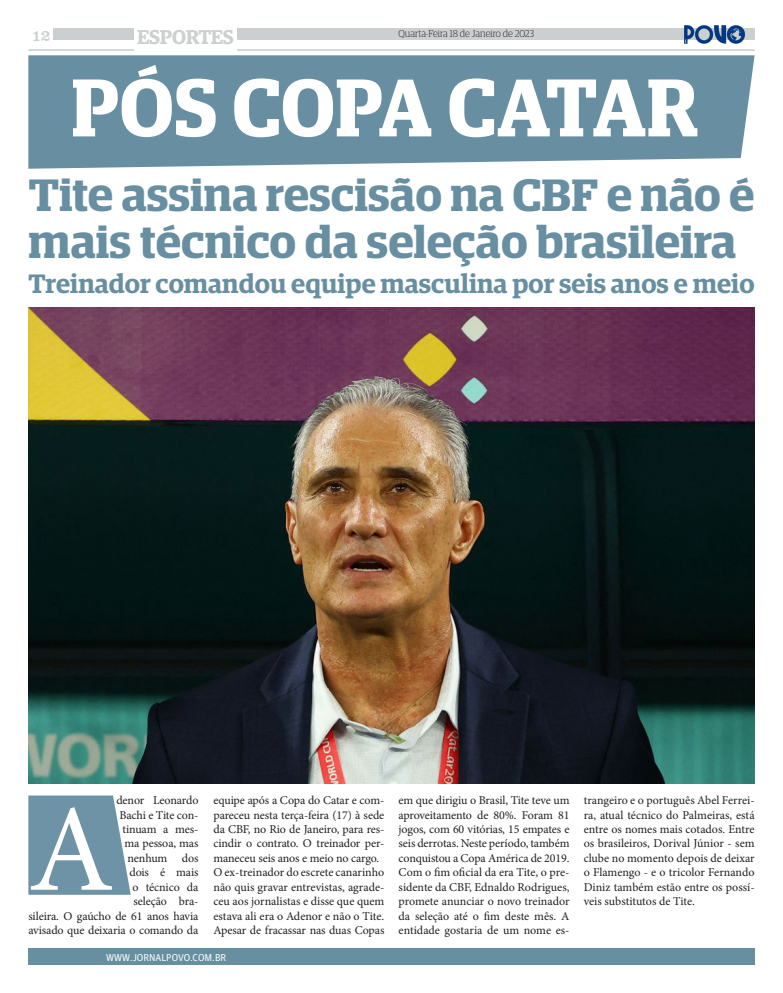
<style>
.page{position:relative;width:783px;height:993px;background:#fff}
.page>*{position:absolute;margin:0;border:0;box-sizing:border-box;transform-origin:0 0}
.t1{font:124px "Minion Pro";color:#fff}
.t2{font:600 82px "Guardian Egyptian Display";color:#fff}
.t3{font:600 45.4px/47.4px "Guardian Egyptian Display";color:#678fa1;scale:1.07 1}
.t4{font:600 26.7px "Guardian Egyptian";color:#678fa1}
.t5{font:600 20px "Guardian Egyptian";letter-spacing:-.02em;color:#cdd0cf}
.t6{font:16px "Clarendon BT";color:#cccfcf}
.t7{font:12px/14.4px "Minion Pro";letter-spacing:-.01em;color:#231f20;text-align:justify}
.t8{font:300 10px "Guardian Egyptian Display";color:#231f20}
.t9{font:10px "Guardian Agate Sans G1 D Regular";color:#fff}
</style>
<div class="page">
<div style="left:237px;top:28px;width:517px;height:12px;background:#cccfcf"></div>
<div style="left:53px;top:28px;width:81px;height:12px;background:#cccfcf"></div>
<hr style="left:28px;top:49px;width:106px;height:2px;background:#cccfcf">
<hr style="left:237px;top:49px;width:517px;height:2px;background:#cccfcf">
<div style="left:28px;top:947px;width:726px;height:17px;background:#668fa0"></div>
<svg style="left:28px;top:795px;width:103px;height:99px;background:#7d9dae"></svg>
<svg style="left:28px;top:55px;width:726px;height:114px;background:#7095a6"></svg>
<img style="left:28px;top:307px;width:726px;height:475px">
<img style="left:684px;top:25px;width:61px;height:19px">
<h3 class="t6" style="left:31px;top:25px;width:21px">12</h3>
<p class="t8" style="left:398px;top:28px;width:137px">Quarta-Feira 18 de Janeiro de 2023</p>
<h3 class="t5" style="left:137px;top:22px;width:98px">ESPORTES</h3>
<p class="t2" style="left:71px;top:63px;width:628px">PÓS COPA CATAR</p>
<p class="t3" style="left:28px;top:171px;width:680px">Tite assina rescisão na CBF e não é mais técnico da seleção brasileira</p>
<p class="t4" style="left:28px;top:263px;width:727px">Treinador comandou equipe masculina por seis anos e meio</p>
<p class="t7" style="left:28px;top:793px;width:172px;text-align:right">denor Leonardo<br>Bachi e Tite con-<br>tinuam a mes-<br>ma pessoa, mas<br>nenhum dos<br>dois é mais<br>o técnico da<br>seleção bra-<br>sileira. O gaúcho de 61 anos havia avisado que deixaria o comando da</p>
<p class="t7" style="left:213px;top:793px;width:172px">equipe após a Copa do Catar e com&shy;pareceu nesta terça-feira (17) à sede da CBF, no Rio de Janeiro, para res&shy;cindir o contrato. O treinador per&shy;maneceu seis anos e meio no cargo.</p>
<p class="t1" style="left:28px;top:766px;width:87px">A</p>
<p class="t7" style="left:213px;top:865px;width:172px">O ex-treinador do escrete canarinho não quis gravar entrevistas, agrade&shy;ceu aos jornalistas e disse que quem estava ali era o Adenor e não o Tite.</p>
<p class="t7" style="left:213px;top:922px;width:172px">Apesar de fracassar nas duas Copas</p>
<p class="t9" style="left:106px;top:949px;width:122px">WWW.JORNALPOVO.COM.BR</p>
<p class="t7" style="left:398px;top:793px;width:172px">em que dirigiu o Brasil, Tite teve um aproveitamento de 80%. Foram 81 jogos, com 60 vitórias, 15 empates e seis derrotas. Neste período, também conquistou a Copa América de 2019.</p>
<p class="t7" style="left:398px;top:865px;width:172px">Com o fim oficial da era Tite, o pre&shy;sidente da CBF, Ednaldo Rodrigues, promete anunciar o novo treinador da seleção até o fim deste mês. A entidade gostaria de um nome es-</p>
<p class="t7" style="left:583px;top:793px;width:172px">trangeiro e o português Abel Ferrei&shy;ra, atual técnico do Palmeiras, está entre os nomes mais cotados. Entre os brasileiros, Dorival Júnior - sem clube no momento depois de deixar o Flamengo - e o tricolor Fernando Diniz também estão entre os possí&shy;veis substitutos de Tite.</p>
</div>
